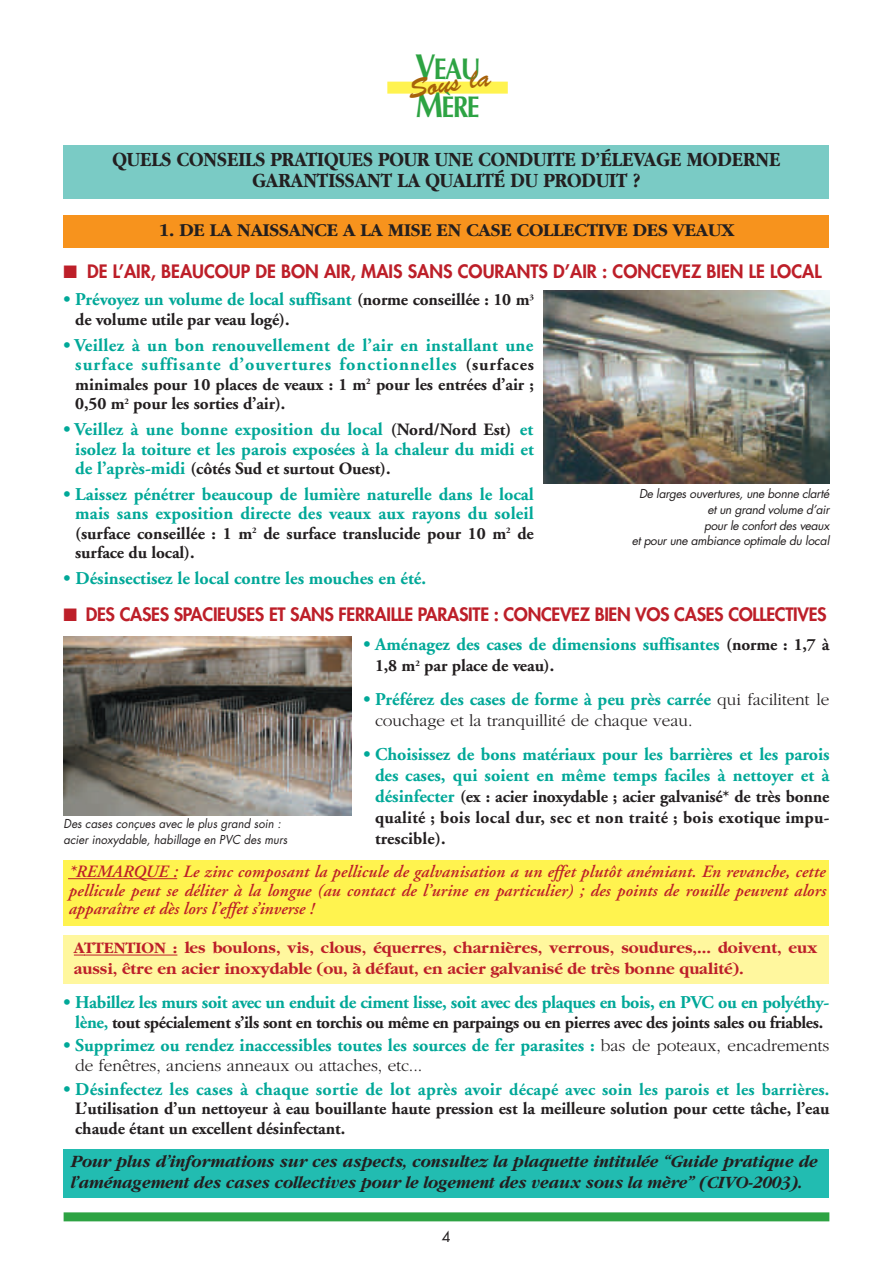
<style>
.page{position:relative;width:893px;height:1263px;background:#fff}
.page>*{position:absolute;margin:0;border:0;box-sizing:border-box;transform-origin:0 0}
.t1{font:700 30px/37.5px "Optima";letter-spacing:-.055em;color:#2da343;scale:.85 1}
.t2{font:27px "Brush Script";color:#a7620b}
.t3{font:700 21px/21px "Garamond";color:#231f20;text-align:center;scale:.9 1}
.t4{font:700 18.75px "Garamond";letter-spacing:-.005em;color:#231f20}
.t5{font:700 18px/19.5px "Adobe Garamond";color:#00a898;text-align:right}
.t6{font:italic 700 18px/21px "Garamond";letter-spacing:-.01em;color:#231f20;scale:.95 1}
.t7{font:800 18px "Futura";letter-spacing:-.015em;color:#bd1f29}
.t8{font:700 18px/19.5px "Adobe Garamond";letter-spacing:.025em;color:#00a898;text-align:right}
.t9{font:700 18px "Adobe Garamond";letter-spacing:-.02em;color:#00a898}
.t10{font:700 17.25px/19.5px "Adobe Garamond";letter-spacing:-.005em;color:#231f20}
.t11{font:italic 600 17.25px/18.8px "Adobe Garamond";color:#bd1f29;text-align:justify}
.t12{font:300 17.25px "Garamond";letter-spacing:-.005em;color:#231f20}
.t13{font:700 16.5px/21px "Garamond";color:#bd1f29}
.t14{font:italic 14.4px "Futura";color:#231f20}
.t15{font:italic 12px/15.8px "Futura";letter-spacing:-.025em;color:#231f20;text-align:right}
.t16{font:italic 12px/15.8px "Futura";color:#231f20;scale:.95 1}
.s1{font-size:36px}
.s2{font-size:17.25px;color:#231f20}
.s3{font-size:18px;color:#00a898}
.s4{font-family:"Garamond";font-weight:300;font-size:17.25px;color:#231f20}
.s5{color:#00a898}
.s6{font-size:17.25px}
</style>
<div class="page">
<div style="left:64px;top:936px;width:765px;height:48px;background:#fff79e"></div>
<hr style="left:84px;top:955px;width:93px;height:1px;background:#bd1f29">
<div style="left:64px;top:1149px;width:765px;height:49px;background:#22bcb1"></div>
<div style="left:387px;top:82px;width:121px;height:12px;background:#fff34f"></div>
<div style="left:64px;top:1212px;width:765px;height:9px;background:#2da343"></div>
<div style="left:64px;top:215px;width:765px;height:33px;background:#f7931d"></div>
<img style="left:64px;top:637px;width:288px;height:178px">
<div style="left:64px;top:145px;width:765px;height:54px;background:#7acbc5"></div>
<img style="left:543px;top:291px;width:286px;height:193px">
<div style="left:64px;top:860px;width:765px;height:66px;background:#fff34f"></div>
<hr style="left:68px;top:878px;width:65px;height:1px;background:#bd1f29">
<svg style="left:132px;top:878px;width:13px;height:1px"></svg>
<hr style="left:145px;top:878px;width:32px;height:1px;background:#bd1f29">
<h1 class="t1" style="left:415px;top:53px;width:79px"><span class="s1">V</span>EAU<br><span class="s1">M</span>ÈRE</h1>
<h2 class="t2" style="left:407px;top:82px;width:84px;rotate:-9deg">Sous la</h2>
<p class="t3" style="left:112px;top:150px;width:743px">QUELS CONSEILS PRATIQUES POUR UNE CONDUITE D’ÉLEVAGE MODERNE<br>GARANTISSANT LA QUALITÉ DU PRODUIT ?</p>
<p class="t4" style="left:159px;top:223px;width:577px">1. DE LA NAISSANCE A LA MISE EN CASE COLLECTIVE DES VEAUX</p>
<p class="t7" style="left:64px;top:263px;width:759px">■ DE L’AIR, BEAUCOUP DE BON AIR, MAIS SANS COURANTS D’AIR : CONCEVEZ BIEN LE LOCAL</p>
<p class="t5" style="left:64px;top:292px;width:472px">• Prévoyez un volume de local suffisant <span class="s2">(norme conseillée : 10 m</span><sup>3</sup></p>
<p class="t10" style="left:75px;top:311px;width:216px">de volume utile par veau logé).</p>
<p class="t8" style="left:64px;top:337px;width:472px">• Veillez à un bon renouvellement de l’air en installant une surface suffisante d’ouvertures fonctionnelles <span class="s2">(surfaces</span></p>
<p class="t10" style="left:75px;top:376px;width:460px">minimales pour 10 places de veaux : 1 m<sup>2</sup> pour les entrées d’air ;<br>0,50 m<sup>2</sup> pour les sorties d’air).</p>
<p class="t5" style="left:64px;top:421px;width:472px">• Veillez à une bonne exposition du local <span class="s2">(Nord/Nord Est)</span> et isolez la toiture et les parois exposées à la chaleur du midi et</p>
<p class="t10" style="left:75px;top:460px;width:317px"><span class="s3">de l’après-midi</span> (côtés Sud et surtout Ouest).</p>
<p class="t5" style="left:64px;top:486px;width:472px">• Laissez pénétrer beaucoup de lumière naturelle dans le local mais sans exposition directe des veaux aux rayons du soleil</p>
<p class="t10" style="left:75px;top:525px;width:460px">(surface conseillée : 1 m<sup>2</sup> de surface translucide pour 10 m<sup>2</sup> de surface du local).</p>
<p class="t5" style="left:64px;top:571px;width:364px">• Désinsectisez le local contre les mouches en été.</p>
<p class="t15" style="left:631px;top:487px;width:199px">De larges ouvertures, une bonne clarté et un grand volume d’air<br>pour le confort des veaux<br>et pour une ambiance optimale du local</p>
<p class="t7" style="left:64px;top:606px;width:764px">■ DES CASES SPACIEUSES ET SANS FERRAILLE PARASITE : CONCEVEZ BIEN VOS CASES COLLECTIVES</p>
<p class="t16" style="left:64px;top:817px;width:237px">Des cases conçues avec le plus grand soin : acier inoxydable, habillage en PVC des murs</p>
<p class="t5" style="left:363px;top:636px;width:467px">• Aménagez des cases de dimensions suffisantes <span class="s2">(norme : 1,7 à</span></p>
<p class="t10" style="left:375px;top:658px;width:181px">1,8 m<sup>2</sup> par place de veau).</p>
<p class="t5" style="left:363px;top:691px;width:467px">• Préférez des cases de forme à peu près carrée <span class="s4">qui facilitent le</span></p>
<p class="t12" style="left:375px;top:714px;width:319px">couchage et la tranquillité de chaque veau.</p>
<p class="t5" style="left:363px;top:745px;width:467px;line-height:21px">• Choisissez de bons matériaux pour les barrières et les parois des cases, qui soient en même temps faciles à nettoyer et à</p>
<p class="t10" style="left:375px;top:787px;width:456px;line-height:21px;text-align:justify"><span class="s3">désinfecter</span> (ex : acier inoxydable ; acier galvanisé* de très bonne qualité ; bois local dur, sec et non traité ; bois exotique impu&shy;trescible).</p>
<p class="t11" style="left:68px;top:864px;width:758px">*REMARQUE : Le zinc composant la pellicule de galvanisation a un effet plutôt anémiant. En revanche, cette pellicule peut se déliter à la longue (au contact de l’urine en particulier) ; des points de rouille peuvent alors apparaître et dès lors l’effet s’inverse !</p>
<p class="t13" style="left:74px;top:939px;width:745px">ATTENTION : les boulons, vis, clous, équerres, charnières, verrous, soudures,... doivent, eux aussi, être en acier inoxydable (ou, à défaut, en acier galvanisé de très bonne qualité).</p>
<p class="t9" style="left:64px;top:995px;width:767px">• Habillez les murs soit avec un enduit de ciment lisse, soit avec des plaques en bois, en PVC ou en polyéthy-</p>
<p class="t10" style="left:75px;top:1014px;width:749px"><span class="s3">lène</span><span class="s5">,</span> tout spécialement s’ils sont en torchis ou même en parpaings ou en pierres avec des joints sales ou friables.</p>
<p class="t5" style="left:64px;top:1037px;width:767px">• Supprimez ou rendez inaccessibles toutes les sources de fer parasites : <span class="s4">bas de poteaux, encadrements</span></p>
<p class="t12" style="left:75px;top:1059px;width:348px">de fenêtres, anciens anneaux ou attaches, etc...</p>
<p class="t5" style="left:64px;top:1081px;width:767px">• Désinfectez les cases à chaque sortie de lot après avoir <span class="s6">décapé avec soin les parois et les barrières.</span></p>
<p class="t10" style="left:75px;top:1100px;width:755px">L’utilisation d’un nettoyeur à eau bouillante haute pression est la meilleure solution pour cette tâche, l’eau chaude étant un excellent désinfectant.</p>
<p class="t6" style="left:70px;top:1152px;width:788px">Pour plus d’informations sur ces aspects, consultez la plaquette intitulée “Guide pratique de l’aménagement des cases collectives pour le logement des veaux sous la mère” (CIVO-2003).</p>
<p class="t14" style="left:442px;top:1230px;width:13px">4</p>
</div>
